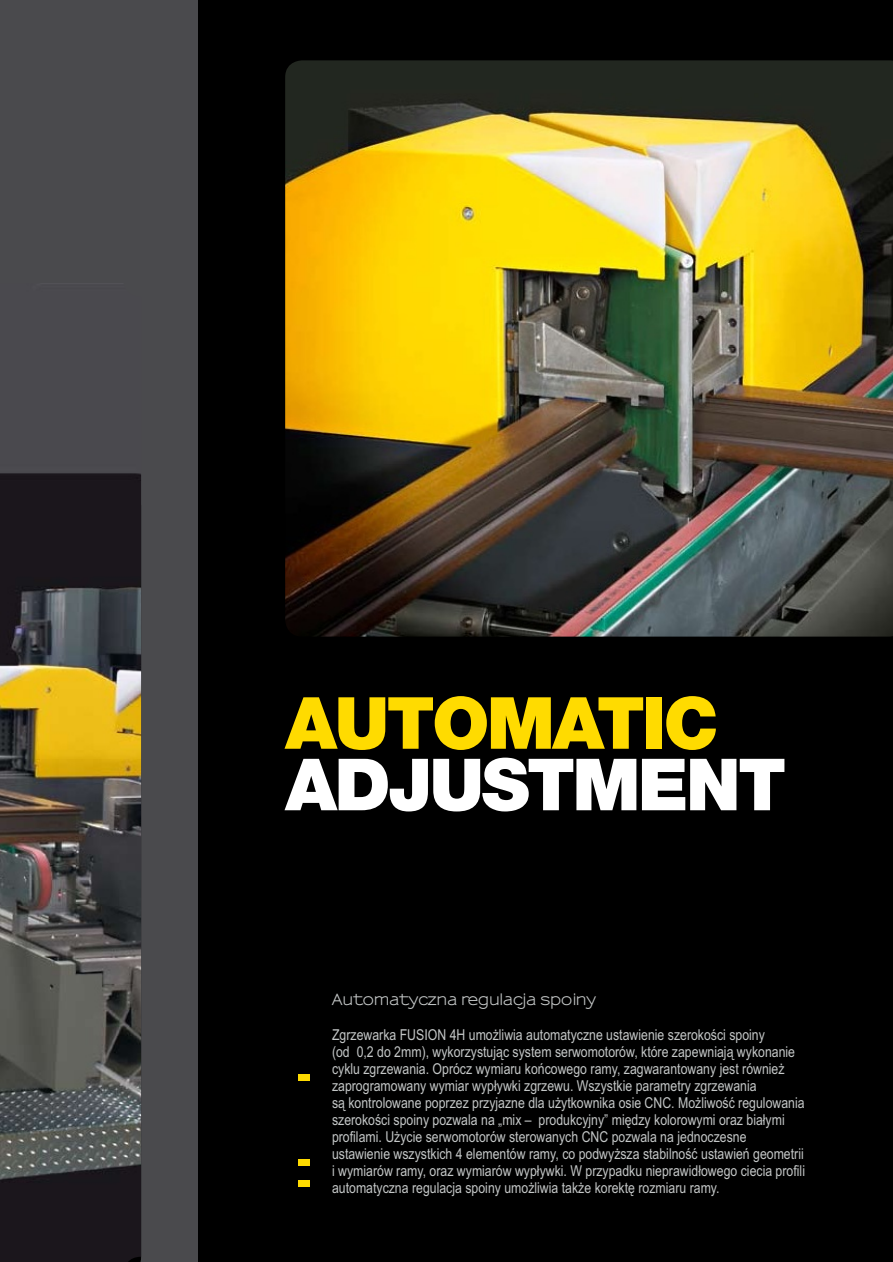
<style>
.page{position:relative;width:893px;height:1262px;background:#fff}
.page>*{position:absolute;margin:0;border:0;box-sizing:border-box;transform-origin:0 0}
.t1{font:900 72px "Helvetica 95";letter-spacing:-.035em;color:#fff}
.t2{font:900 72px "Helvetica 95";letter-spacing:-.035em;color:#ffdb00}
.t3{font:15px/17px "Arial Narrow";color:#c4c7c7}
.t4{font:700 15px "Sansumi";color:#c4c7c7}
</style>
<div class="page">
<div style="left:111px;top:0;width:782px;height:1262px;background:#000"></div>
<div style="left:0;top:0;width:198px;height:1262px;background:#4a4a4d"></div>
<img style="left:0;top:473px;width:141px;height:789px">
<img style="left:285px;top:60px;width:608px;height:576px">
<div style="left:298px;top:1073px;width:11px;height:7px;background:#ffdb00"></div>
<div style="left:298px;top:1180px;width:11px;height:7px;background:#ffdb00"></div>
<div style="left:298px;top:1159px;width:11px;height:7px;background:#ffdb00"></div>
<h1 class="t2" style="left:285px;top:697px;width:435px">AUTOMATIC</h1>
<h1 class="t1" style="left:285px;top:759px;width:502px">ADJUSTMENT</h1>
<p class="t4" style="left:332px;top:990px;width:265px">Automatyczna regulacja spoiny</p>
<p class="t3" style="left:332px;top:1027px;width:474px">Zgrzewarka FUSION 4H umożliwia automatyczne ustawienie szerokości spoiny<br>(od 0,2 do 2mm), wykorzystując system serwomotorów, które zapewniają wykonanie cyklu zgrzewania. Oprócz wymiaru końcowego ramy, zagwarantowany jest również zaprogramowany wymiar wypływki zgrzewu. Wszystkie parametry zgrzewania<br>są kontrolowane poprzez przyjazne dla użytkownika osie CNC. Możliwość regulowania szerokości spoiny pozwala na „mix – produkcyjny” między kolorowymi oraz białymi profilami. Użycie serwomotorów sterowanych CNC pozwala na jednoczesne ustawienie wszystkich 4 elementów ramy, co podwyższa stabilność ustawień geometrii i wymiarów ramy, oraz wymiarów wypływki. W przypadku nieprawidłowego ciecia profili automatyczna regulacja spoiny umożliwia także korektę rozmiaru ramy.</p>
</div>
